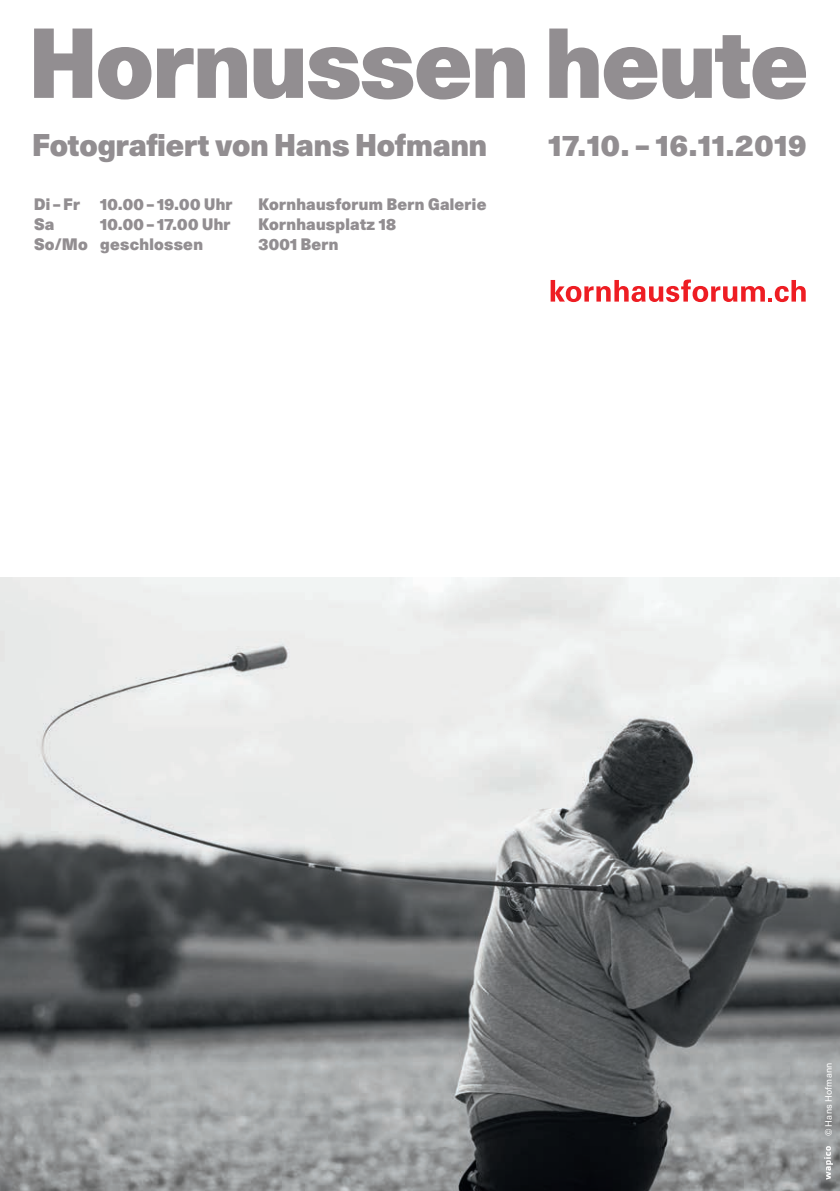
<style>
.page{position:relative;width:840px;height:1191px;background:#fff}
.page>*{position:absolute;margin:0;border:0;box-sizing:border-box;transform-origin:0 0}
.t1{font:900 95.4px "Unica 77 LL";letter-spacing:-.01em;color:#928e91}
.t2{font:900 30.2px "Unica 77 LL";color:#928e91}
.t3{font:900 29.4px "Unica 77 LL";letter-spacing:.04em;color:#928e91}
.t4{font:900 16px/20px "Unica 77 LL";letter-spacing:.02em;color:#928e91}
.t5{font:9px "Unica 77 LL";letter-spacing:.025em;color:#fff}
</style>
<div class="page">
<img style="left:0;top:578px;width:839px;height:613px">
<svg style="left:550px;top:279px;width:255px;height:23px"></svg>
<svg style="left:823px;top:1146px;width:9px;height:33px"></svg>
<h1 class="t1" style="left:29px;top:-7px;width:779px">Hornussen heute</h1>
<h2 class="t2" style="left:33px;top:122px;width:456px">Fotografiert von Hans Hofmann</h2>
<h3 class="t3" style="left:548px;top:123px;width:259px">17.10. – 16.11.2019</h3>
<p class="t4" style="left:34px;top:193px;width:200px">Di – Fr 10.00 – 19.00 Uhr<br>Sa</p>
<p class="t4" style="left:258px;top:193px;width:229px">Kornhausforum Bern Galerie<br>Kornhausplatz 18<br>3001 Bern</p>
<p class="t4" style="left:34px;top:213px;width:198px;text-indent:66px">10.00 – 17.00 Uhr<br>So/Mo geschlossen</p>
<p class="t5" style="left:821px;top:1136px;width:75px;rotate:-90deg">© Hans Hofmann</p>
</div>
